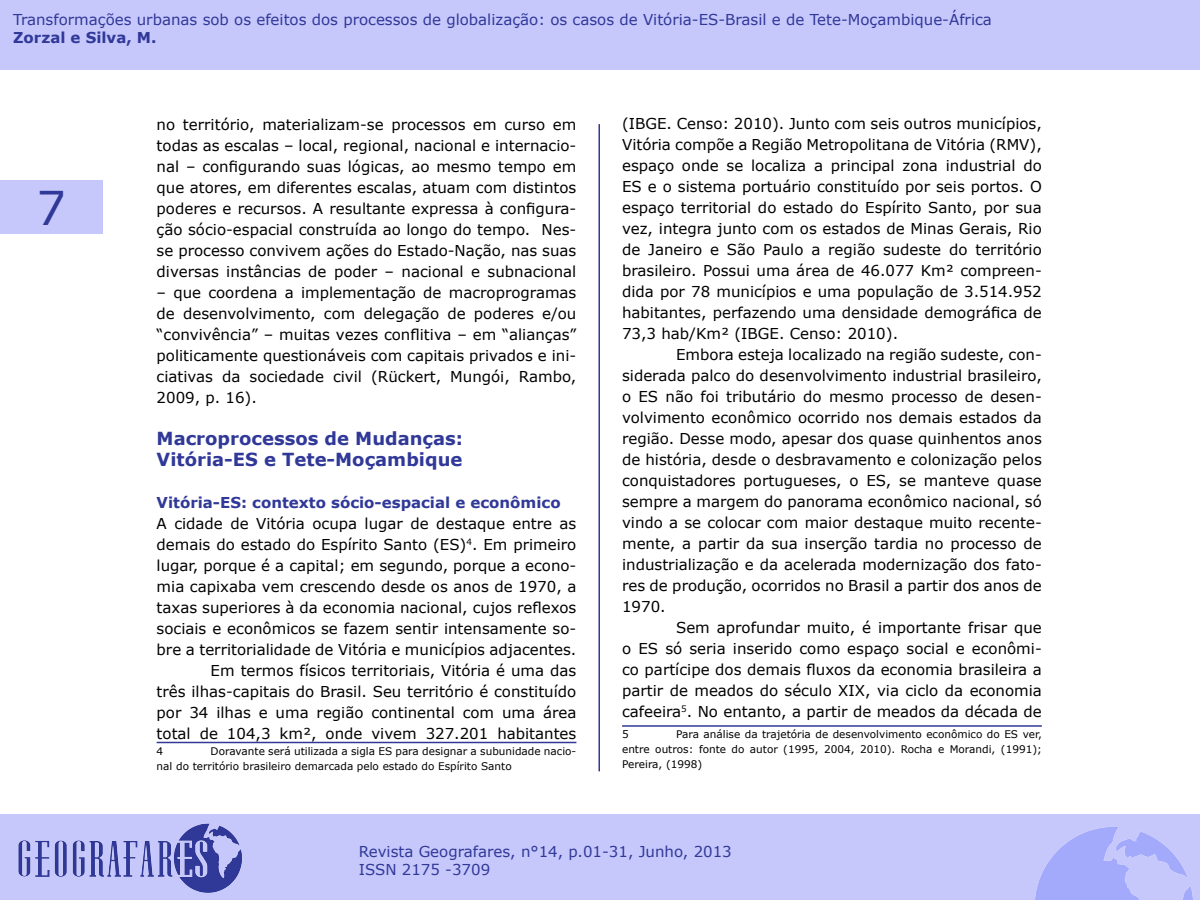
<style>
.page{position:relative;width:1200px;height:900px;background:#fff}
.page>*{position:absolute;margin:0;border:0;box-sizing:border-box;transform-origin:0 0}
.t1{font:46.5px "Verdana";color:#303898}
.t2{font:700 18px/21px "Verdana";color:#303898}
.t3{font:15px/21px "Verdana";color:#000;text-align:justify}
.t4{font:15px/18px "Verdana";color:#303898}
.t5{font:700 15px "Verdana";color:#303898}
.t6{font:10.5px/15px "Verdana";color:#000}
</style>
<div class="page">
<div style="left:0;top:180px;width:102px;height:54px;background:#c6c8fb"></div>
<div style="left:0;top:814px;width:1200px;height:86px;background:#c6c8fb"></div>
<img style="left:18px;top:823px;width:224px;height:70px">
<img style="left:1035px;top:827px;width:158px;height:73px">
<div style="left:0;top:0;width:1200px;height:69px;background:#c6c8fb"></div>
<hr style="left:598px;top:124px;width:2px;height:647px;background:#303898">
<hr style="left:157px;top:742px;width:419px;height:1px;background:#303898">
<hr style="left:622px;top:725px;width:420px;height:2px;background:#303898">
<p class="t4" style="left:13px;top:11px;width:980px">Transformações urbanas sob os efeitos dos processos de globalização: os casos de Vitória-ES-Brasil e de Tete-Moçambique-África</p>
<p class="t5" style="left:13px;top:27px;width:145px">Zorzal e Silva, M .</p>
<h1 class="t1" style="left:36px;top:176px;width:31px">7</h1>
<p class="t3" style="left:157px;top:114px;width:421px">no território, materializam-se processos em curso em todas as escalas – local, regional, nacional e internacio&shy;nal – configurando suas lógicas, ao mesmo tempo em que atores, em diferentes escalas, atuam com distintos poderes e recursos. A resultante expressa à configura&shy;ção sócio-espacial construída ao longo do tempo. Nes&shy;se processo convivem ações do Estado-Nação, nas suas diversas instâncias de poder – nacional e subnacional</p>
<p class="t3" style="left:157px;top:282px;width:421px">– que coordena a implementação de macroprogramas de desenvolvimento, com delegação de poderes e/ou “convivência” – muitas vezes conflitiva – em “alianças” politicamente questionáveis com capitais privados e ini&shy;ciativas da sociedade civil (Rückert, Mungói, Rambo, 2009, p. 16).</p>
<p class="t2" style="left:157px;top:428px;width:308px">Macroprocessos de M udanças:<br>Vitória-ES e Tete-Moçambique</p>
<p class="t5" style="left:157px;top:492px;width:406px">Vitória-ES : contexto sócio-espacial e econômico</p>
<p class="t3" style="left:157px;top:513px;width:421px;text-align:right">A cidade de Vitória ocupa lugar de destaque entre as demais do estado do Espírito Santo (ES)<sup>4</sup>. Em primeiro lugar, porque é a capital; em segundo, porque a econo&shy;mia capixaba vem crescendo desde os anos de 1970, a taxas superiores à da economia nacional, cujos reflexos sociais e econômicos se fazem sentir intensamente so&shy;bre a territorialidade de Vitória e municípios adjacentes.<br>Em termos físicos territoriais, Vitória é uma das<br>três ilhas-capitais do Brasil. Seu território é constituído por 34 ilhas e uma região continental com uma área total de 104,3 km², onde vivem 327.201 habitantes</p>
<p class="t6" style="left:157px;top:743px;width:8px">4</p>
<p class="t6" style="left:157px;top:743px;width:421px;text-indent:54px">Doravante será utilizada a sigla ES para designar a subunidade nacio&shy;nal do território brasileiro demarcada pelo estado do Espírito Santo</p>
<p class="t3" style="left:622px;top:113px;width:421px">(IBGE. Censo: 2010). Junto com seis outros municípios, Vitória compõe a Região Metropolitana de Vitória (RMV), espaço onde se localiza a principal zona industrial do ES e o sistema portuário constituído por seis portos. O espaço territorial do estado do Espírito Santo, por sua vez, integra junto com os estados de Minas Gerais, Rio de Janeiro e São Paulo a região sudeste do território brasileiro. Possui uma área de 46.077 Km² compreen&shy;dida por 78 municípios e uma população de 3.514.952 habitantes, perfazendo uma densidade demográfica de 73,3 hab/Km² (IBGE. Censo: 2010).</p>
<p class="t3" style="left:622px;top:344px;width:421px;text-indent:54px">Embora esteja localizado na região sudeste, con&shy;siderada palco do desenvolvimento industrial brasileiro, o ES não foi tributário do mesmo processo de desen&shy;volvimento econômico ocorrido nos demais estados da região. Desse modo, apesar dos quase quinhentos anos de história, desde o desbravamento e colonização pelos conquistadores portugueses, o ES, se manteve quase sempre a margem do panorama econômico nacional, só vindo a se colocar com maior destaque muito recente&shy;mente, a partir da sua inserção tardia no processo de industrialização e da acelerada modernização dos fato&shy;res de produção, ocorridos no Brasil a partir dos anos de 1970.</p>
<p class="t3" style="left:622px;top:617px;width:421px;text-indent:54px">Sem aprofundar muito, é importante frisar que o ES só seria inserido como espaço social e econômi&shy;co partícipe dos demais fluxos da economia brasileira a partir de meados do século XIX, via ciclo da economia cafeeira<sup>5</sup>. No entanto, a partir de meados da década de</p>
<p class="t6" style="left:622px;top:727px;width:8px">5</p>
<p class="t6" style="left:622px;top:727px;width:421px;text-align:justify;text-indent:54px">Para análise da trajetória de desenvolvimento econômico do ES ver, entre outros: fonte do autor (1995, 2004, 2010). Rocha e Morandi, (1991); Pereira, (1998)</p>
<p class="t4" style="left:359px;top:843px;width:375px">Revista Geografares, n°14, p.01-31, Junho, 2013<br>ISSN 2175 -3709</p>
</div>
